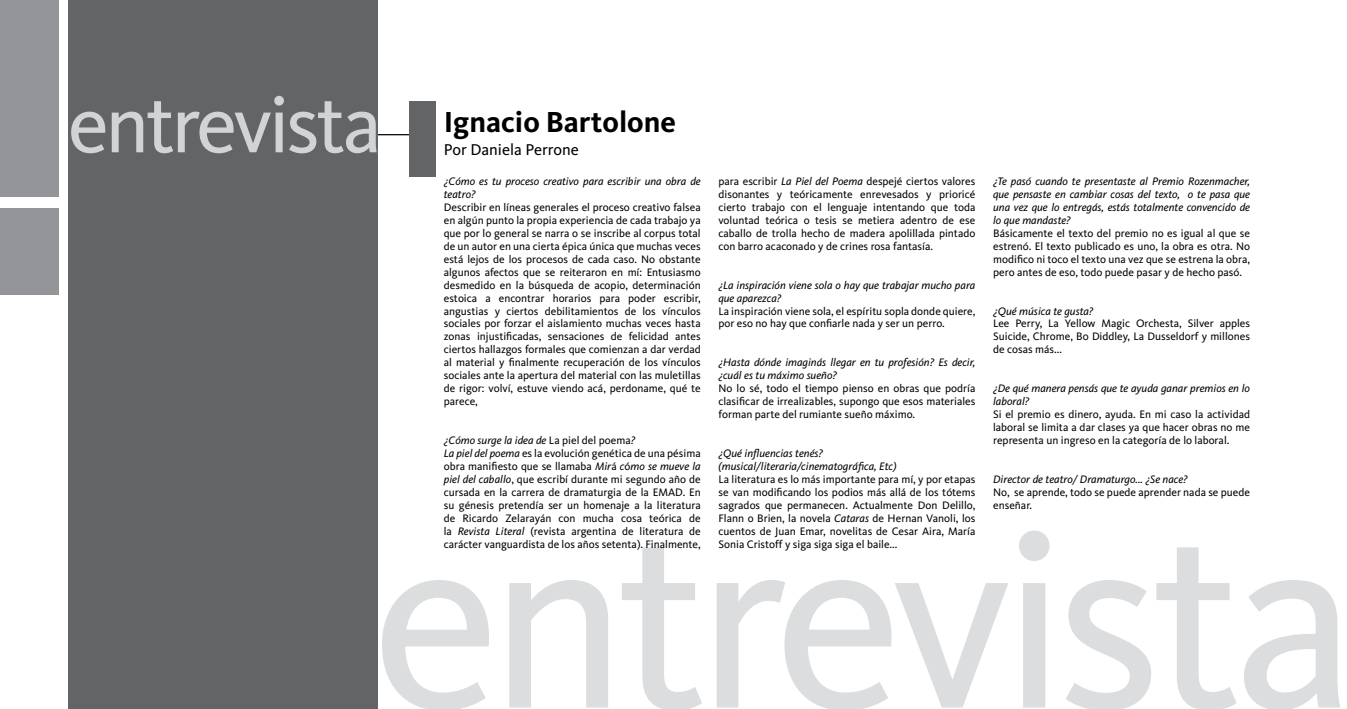
<style>
.page{position:relative;width:1347px;height:709px;background:#fff}
.page>*{position:absolute;margin:0;border:0;box-sizing:border-box;transform-origin:0 0}
.t1{font:258.75px "Kievit";letter-spacing:-.045em;color:#dcddde}
.t2{font:82.5px "Kievit";letter-spacing:-.045em;color:#d1d3d4}
.t3{font:700 30px "Kievit";color:#000}
.t4{font:16.25px "Kievit";color:#000}
.t5{font:11.25px/12.9px "Kievit";color:#000;text-align:justify}
.t6{font:italic 11.25px/12.9px "Kievit";color:#000}
.s1{font-style:italic}
</style>
<div class="page">
<hr style="left:170px;top:134px;width:262px;height:1px;background:#000">
<div style="left:68px;top:0;width:309px;height:709px;background:#636466"></div>
<div style="left:0;top:0;width:58px;height:196px;background:#939598"></div>
<div style="left:0;top:208px;width:58px;height:87px;background:#939598"></div>
<div style="left:409px;top:101px;width:27px;height:75px;background:#636466"></div>
<h2 class="t2" style="left:68px;top:78px;width:315px">entrevista</h2>
<h3 class="t3" style="left:444px;top:105px;width:234px">Ignacio Bartolone</h3>
<h3 class="t4" style="left:444px;top:140px;width:137px">Por Daniela Perrone</h3>
<p class="t6" style="left:444px;top:175px;width:258px">¿Cómo es tu proceso creativo para escribir una obra de teatro?</p>
<p class="t5" style="left:444px;top:201px;width:258px">Describir en líneas generales el proceso creativo falsea en algún punto la propia experiencia de cada trabajo ya que por lo general se narra o se inscribe al corpus total de un autor en una cierta épica única que muchas veces está lejos de los procesos de cada caso. No obstante algunos afectos que se reiteraron en mí: Entusiasmo desmedido en la búsqueda de acopio, determinación estoica a encontrar horarios para poder escribir, angustias y ciertos debilitamientos de los vínculos sociales por forzar el aislamiento muchas veces hasta zonas injustificadas, sensaciones de felicidad antes ciertos hallazgos formales que comienzan a dar verdad al material y finalmente recuperación de los vínculos sociales ante la apertura del material con las muletillas de rigor: volví, estuve viendo acá, perdoname, qué te parece,</p>
<p class="t5" style="left:444px;top:434px;width:258px;text-align:left"><span class="s1">¿Cómo surge la idea de</span> La piel del poema<span class="s1">?<br>La piel del poema</span> es la evolución genética de una pésima obra manifiesto que se llamaba <span class="s1">Mir</span>á <span class="s1">c</span>ó<span class="s1">mo se mueve la piel del caballo</span>, que escribí durante mi segundo año de cursada en la carrera de dramaturgia de la EMAD. En su génesis pretendía ser un homenaje a la literatura de Ricardo Zelarayán con mucha cosa teórica de la <span class="s1">Revista Literal</span> (revista argentina de literatura de carácter vanguardista de los años setenta). Finalmente,</p>
<p class="t6" style="left:993px;top:175px;width:258px;text-align:justify">¿Te pasó cuando te presentaste al Premio Rozenmacher, que pensaste en cambiar cosas del texto, o te pasa que una vez que lo entregás, estás totalmente convencido de lo que mandaste?</p>
<p class="t5" style="left:993px;top:227px;width:258px">Básicamente el texto del premio no es igual al que se estrenó. El texto publicado es uno, la obra es otra. No modifico ni toco el texto una vez que se estrena la obra, pero antes de eso, todo puede pasar y de hecho pasó.</p>
<p class="t6" style="left:993px;top:304px;width:102px">¿Qué música te gusta?</p>
<p class="t5" style="left:993px;top:317px;width:258px">Lee Perry, La Yellow Magic Orchesta, Silver apples Suicide, Chrome, Bo Diddley, La Dusseldorf y millones de cosas más...</p>
<p class="t6" style="left:993px;top:382px;width:258px">¿De qué manera pensás que te ayuda ganar premios en lo laboral?</p>
<p class="t5" style="left:993px;top:408px;width:258px">Si el premio es dinero, ayuda. En mi caso la actividad laboral se limita a dar clases ya que hacer obras no me representa un ingreso en la categoría de lo laboral.</p>
<p class="t6" style="left:993px;top:472px;width:196px">Director de teatro/ Dramaturgo... ¿Se nace?</p>
<p class="t5" style="left:993px;top:485px;width:258px">No, se aprende, todo se puede aprender nada se puede enseñar.</p>
<p class="t5" style="left:718px;top:175px;width:258px">para escribir <span class="s1">La Piel del Poema</span> despejé ciertos valores disonantes y teóricamente enrevesados y prioricé cierto trabajo con el lenguaje intentando que toda voluntad teórica o tesis se metiera adentro de ese caballo de trolla hecho de madera apolillada pintado con barro acaconado y de crines rosa fantasía.</p>
<p class="t6" style="left:718px;top:278px;width:258px">¿La inspiración viene sola o hay que trabajar mucho para que aparezca?</p>
<p class="t5" style="left:718px;top:304px;width:258px">La inspiración viene sola, el espíritu sopla donde quiere, por eso no hay que confiarle nada y ser un perro.</p>
<p class="t6" style="left:718px;top:356px;width:258px">¿Hasta dónde imaginás llegar en tu profesión? Es decir, ¿cuál es tu máximo sueño?</p>
<p class="t5" style="left:718px;top:382px;width:258px">No lo sé, todo el tiempo pienso en obras que podría clasificar de irrealizables, supongo que esos materiales forman parte del rumiante sueño máximo.</p>
<p class="t6" style="left:718px;top:447px;width:180px">¿Qué influencias tenés? (musical/literaria/cinematográfica, Etc)</p>
<p class="t5" style="left:718px;top:472px;width:258px">La literatura es lo más importante para mí, y por etapas se van modificando los podios más allá de los tótems sagrados que permanecen. Actualmente Don Delillo, Flann o Brien, la novela <span class="s1">Cataras</span> de Hernan Vanoli, los cuentos de Juan Emar, novelitas de Cesar Aira, María Sonia Cristoff y siga siga siga el baile...</p>
<h1 class="t1" style="left:372px;top:475px;width:986px">entrevista</h1>
</div>
